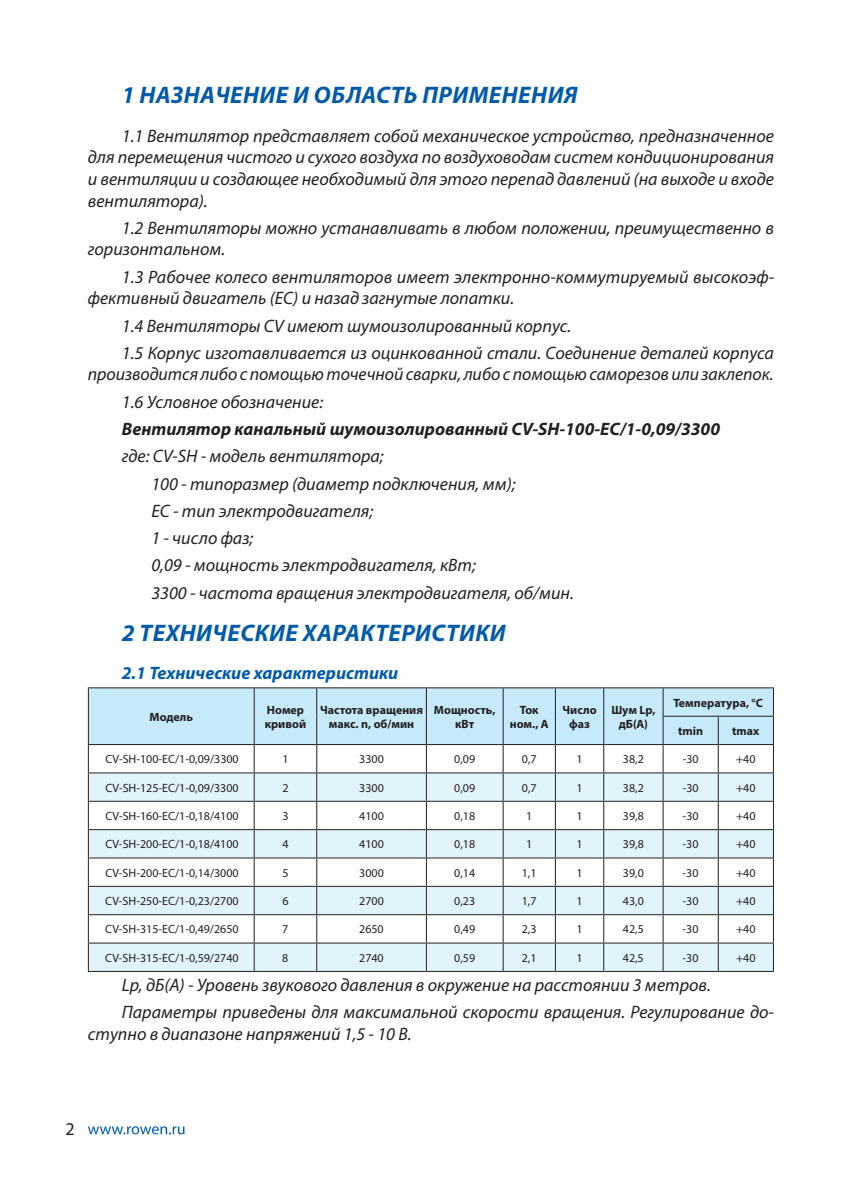
<style>
.page{position:relative;width:842px;height:1191px;background:#fff}
.page>*{position:absolute;margin:0;border:0;box-sizing:border-box;transform-origin:0 0}
.t1{font:italic 700 24px "Myriad Pro";letter-spacing:.085em;color:#015aaa}
.t2{font:italic 18px/27.2px "Myriad Pro";color:#231f20}
.t3{font:italic 700 18px "Myriad Pro";color:#231f20}
.t4{font:italic 700 18px "Myriad Pro";color:#015aaa}
.t5{font:18px "Myriad Pro";color:#231f20}
.t6{font:12px "Myriad Pro";color:#231f20}
.t7{font:700 12px/14.4px "Myriad Pro";color:#231f20;text-align:center}
</style>
<div class="page">
<svg style="left:88px;top:1126px;width:96px;height:8px"></svg>
<hr style="left:88px;top:687px;width:166px;height:1px;background:#231f20">
<hr style="left:254px;top:687px;width:63px;height:1px;background:#231f20">
<hr style="left:317px;top:687px;width:109px;height:1px;background:#231f20">
<hr style="left:426px;top:687px;width:77px;height:1px;background:#231f20">
<hr style="left:503px;top:687px;width:52px;height:1px;background:#231f20">
<hr style="left:555px;top:687px;width:49px;height:1px;background:#231f20">
<hr style="left:604px;top:687px;width:59px;height:1px;background:#231f20">
<hr style="left:663px;top:687px;width:55px;height:1px;background:#231f20">
<hr style="left:718px;top:687px;width:56px;height:1px;background:#231f20">
<hr style="left:88px;top:971px;width:166px;height:1px;background:#231f20">
<hr style="left:254px;top:971px;width:63px;height:1px;background:#231f20">
<hr style="left:317px;top:971px;width:109px;height:1px;background:#231f20">
<hr style="left:426px;top:971px;width:77px;height:1px;background:#231f20">
<hr style="left:503px;top:971px;width:52px;height:1px;background:#231f20">
<hr style="left:555px;top:971px;width:49px;height:1px;background:#231f20">
<hr style="left:604px;top:971px;width:59px;height:1px;background:#231f20">
<hr style="left:663px;top:971px;width:55px;height:1px;background:#231f20">
<hr style="left:718px;top:971px;width:56px;height:1px;background:#231f20">
<svg style="left:88px;top:688px;width:686px;height:283px"></svg>
<h1 class="t1" style="left:122px;top:79px;width:124px">1 Назна чение</h1>
<h1 class="t1" style="left:293px;top:79px;width:212px">и облас ть применени</h1>
<h1 class="t1" style="left:564px;top:79px;width:14px">я</h1>
<p class="t2" style="left:88px;top:125px;width:688px;line-height:21.6px;text-align:justify;text-indent:34px">1.1 Вентилятор представляет собой механическое устройство, предназначенное для перемещения чистого и сухого воздуха по воздуховодам систем кондиционирования и вентиляции и создающее необходимый для этого перепад давлений (на выходе и входе вентилятора).</p>
<p class="t2" style="left:88px;top:217px;width:688px;line-height:21.6px;text-indent:34px">1.2 Вентиляторы можно устанавливать в любом положении, преимущественно в горизонтальном.</p>
<p class="t2" style="left:88px;top:265px;width:688px;line-height:21.6px;text-indent:34px">1.3 Рабочее колесо вентиляторов имеет электронно-коммутируемый высокоэф&shy;фективный двигатель (ЕС) и назад загнутые лопатки.</p>
<p class="t2" style="left:122px;top:312px;width:653px">1.4 Вентиляторы CV имеют шумоизолированный корпус.<br>1.5 Корпус изготавливается из оцинкованной стали. Соединение деталей корпуса</p>
<p class="t2" style="left:122px;top:360px;width:653px;text-indent:-34px">производится либо с помощью точечной сварки, либо с помощью саморезов или заклепок.<br>1.6 Условное обозначение:</p>
<p class="t3" style="left:122px;top:417px;width:600px">Вентилятор канальный шумоизолированный CV-SH-100-ЕС/1-0,09/3300</p>
<p class="t2" style="left:151px;top:442px;width:424px;text-indent:-29px">где: CV-SH - модель вентилятора;<br>100 - типоразмер (диаметр подключения, мм);<br>ЕС - тип электродвигателя;<br>1 - число фаз;<br>0,09 - мощность электродвигателя, кВт;<br>3300 - частота вращения электродвигателя, об/мин.</p>
<h1 class="t1" style="left:122px;top:617px;width:282px">2 техни чес кие хара ктерис</h1>
<h1 class="t1" style="left:446px;top:617px;width:59px">тики</h1>
<p class="t4" style="left:122px;top:661px;width:278px">2.1 Технические характеристики</p>
<p class="t7" style="left:150px;top:709px;width:45px">Модель</p>
<p class="t7" style="left:265px;top:702px;width:43px;text-align:left">Номер кривой</p>
<p class="t7" style="left:320px;top:702px;width:104px">Частота вращения макс. n, об/мин</p>
<p class="t7" style="left:434px;top:702px;width:63px">Мощность, кВт</p>
<p class="t7" style="left:510px;top:702px;width:40px">Ток ном., А</p>
<p class="t7" style="left:563px;top:702px;width:36px">Число фаз</p>
<p class="t7" style="left:611px;top:702px;width:46px">Шум Lp, дБ(A)</p>
<p class="t7" style="left:673px;top:695px;width:90px">Температура, °С</p>
<p class="t7" style="left:678px;top:723px;width:27px">tmin</p>
<p class="t7" style="left:732px;top:723px;width:29px">tmax</p>
<p class="t6" style="left:105px;top:752px;width:135px">CV-SH-100-ЕС/1-0,09/3300</p>
<p class="t6" style="left:282px;top:752px;width:8px">1</p>
<p class="t6" style="left:359px;top:752px;width:26px">3300</p>
<p class="t6" style="left:454px;top:752px;width:22px">0,09</p>
<p class="t6" style="left:522px;top:752px;width:16px">0,7</p>
<p class="t6" style="left:576px;top:752px;width:8px">1</p>
<p class="t6" style="left:623px;top:752px;width:22px">38,2</p>
<p class="t6" style="left:683px;top:752px;width:17px">-30</p>
<p class="t6" style="left:736px;top:752px;width:21px">+40</p>
<p class="t6" style="left:105px;top:780px;width:135px">CV-SH-125-ЕС/1-0,09/3300</p>
<p class="t6" style="left:282px;top:780px;width:8px">2</p>
<p class="t6" style="left:359px;top:780px;width:26px">3300</p>
<p class="t6" style="left:454px;top:780px;width:22px">0,09</p>
<p class="t6" style="left:522px;top:780px;width:16px">0,7</p>
<p class="t6" style="left:576px;top:780px;width:8px">1</p>
<p class="t6" style="left:623px;top:780px;width:22px">38,2</p>
<p class="t6" style="left:683px;top:780px;width:17px">-30</p>
<p class="t6" style="left:736px;top:780px;width:21px">+40</p>
<p class="t6" style="left:105px;top:808px;width:135px">CV-SH-160-ЕС/1-0,18/4100</p>
<p class="t6" style="left:282px;top:808px;width:8px">3</p>
<p class="t6" style="left:359px;top:808px;width:26px">4100</p>
<p class="t6" style="left:454px;top:808px;width:22px">0,18</p>
<p class="t6" style="left:526px;top:808px;width:8px">1</p>
<p class="t6" style="left:576px;top:808px;width:8px">1</p>
<p class="t6" style="left:623px;top:808px;width:22px">39,8</p>
<p class="t6" style="left:683px;top:808px;width:17px">-30</p>
<p class="t6" style="left:736px;top:808px;width:21px">+40</p>
<p class="t6" style="left:105px;top:837px;width:135px">CV-SH-200-ЕС/1-0,18/4100</p>
<p class="t6" style="left:282px;top:837px;width:8px">4</p>
<p class="t6" style="left:359px;top:837px;width:26px">4100</p>
<p class="t6" style="left:454px;top:837px;width:22px">0,18</p>
<p class="t6" style="left:526px;top:837px;width:8px">1</p>
<p class="t6" style="left:576px;top:837px;width:8px">1</p>
<p class="t6" style="left:623px;top:837px;width:22px">39,8</p>
<p class="t6" style="left:683px;top:837px;width:17px">-30</p>
<p class="t6" style="left:736px;top:837px;width:21px">+40</p>
<p class="t6" style="left:105px;top:865px;width:135px">CV-SH-200-ЕС/1-0,14/3000</p>
<p class="t6" style="left:282px;top:865px;width:8px">5</p>
<p class="t6" style="left:359px;top:865px;width:26px">3000</p>
<p class="t6" style="left:454px;top:865px;width:22px">0,14</p>
<p class="t6" style="left:522px;top:865px;width:16px">1,1</p>
<p class="t6" style="left:576px;top:865px;width:8px">1</p>
<p class="t6" style="left:623px;top:865px;width:22px">39,0</p>
<p class="t6" style="left:683px;top:865px;width:17px">-30</p>
<p class="t6" style="left:736px;top:865px;width:21px">+40</p>
<p class="t6" style="left:105px;top:893px;width:135px">CV-SH-250-ЕС/1-0,23/2700</p>
<p class="t6" style="left:282px;top:893px;width:8px">6</p>
<p class="t6" style="left:359px;top:893px;width:26px">2700</p>
<p class="t6" style="left:454px;top:893px;width:22px">0,23</p>
<p class="t6" style="left:522px;top:893px;width:16px">1,7</p>
<p class="t6" style="left:576px;top:893px;width:8px">1</p>
<p class="t6" style="left:623px;top:893px;width:22px">43,0</p>
<p class="t6" style="left:683px;top:893px;width:17px">-30</p>
<p class="t6" style="left:736px;top:893px;width:21px">+40</p>
<p class="t6" style="left:105px;top:922px;width:135px">CV-SH-315-ЕС/1-0,49/2650</p>
<p class="t6" style="left:282px;top:922px;width:8px">7</p>
<p class="t6" style="left:359px;top:922px;width:26px">2650</p>
<p class="t6" style="left:454px;top:922px;width:22px">0,49</p>
<p class="t6" style="left:522px;top:922px;width:16px">2,3</p>
<p class="t6" style="left:576px;top:922px;width:8px">1</p>
<p class="t6" style="left:623px;top:922px;width:22px">42,5</p>
<p class="t6" style="left:683px;top:922px;width:17px">-30</p>
<p class="t6" style="left:736px;top:922px;width:21px">+40</p>
<p class="t6" style="left:105px;top:950px;width:135px">CV-SH-315-ЕС/1-0,59/2740</p>
<p class="t6" style="left:282px;top:950px;width:8px">8</p>
<p class="t6" style="left:359px;top:950px;width:26px">2740</p>
<p class="t6" style="left:454px;top:950px;width:22px">0,59</p>
<p class="t6" style="left:522px;top:950px;width:16px">2,1</p>
<p class="t6" style="left:576px;top:950px;width:8px">1</p>
<p class="t6" style="left:623px;top:950px;width:22px">42,5</p>
<p class="t6" style="left:683px;top:950px;width:17px">-30</p>
<p class="t6" style="left:736px;top:950px;width:21px">+40</p>
<p class="t2" style="left:122px;top:971px;width:653px">Lp, дБ(A) - Уровень звукового давления в окружение на расстоянии 3 метров.<br>Параметры приведены для максимальной скорости вращения. Регулирование до-</p>
<p class="t2" style="left:88px;top:1020px;width:325px">ступно в диапазоне напряжений 1,5 - 10 В.</p>
<p class="t5" style="left:65px;top:1117px;width:11px">2</p>
</div>
